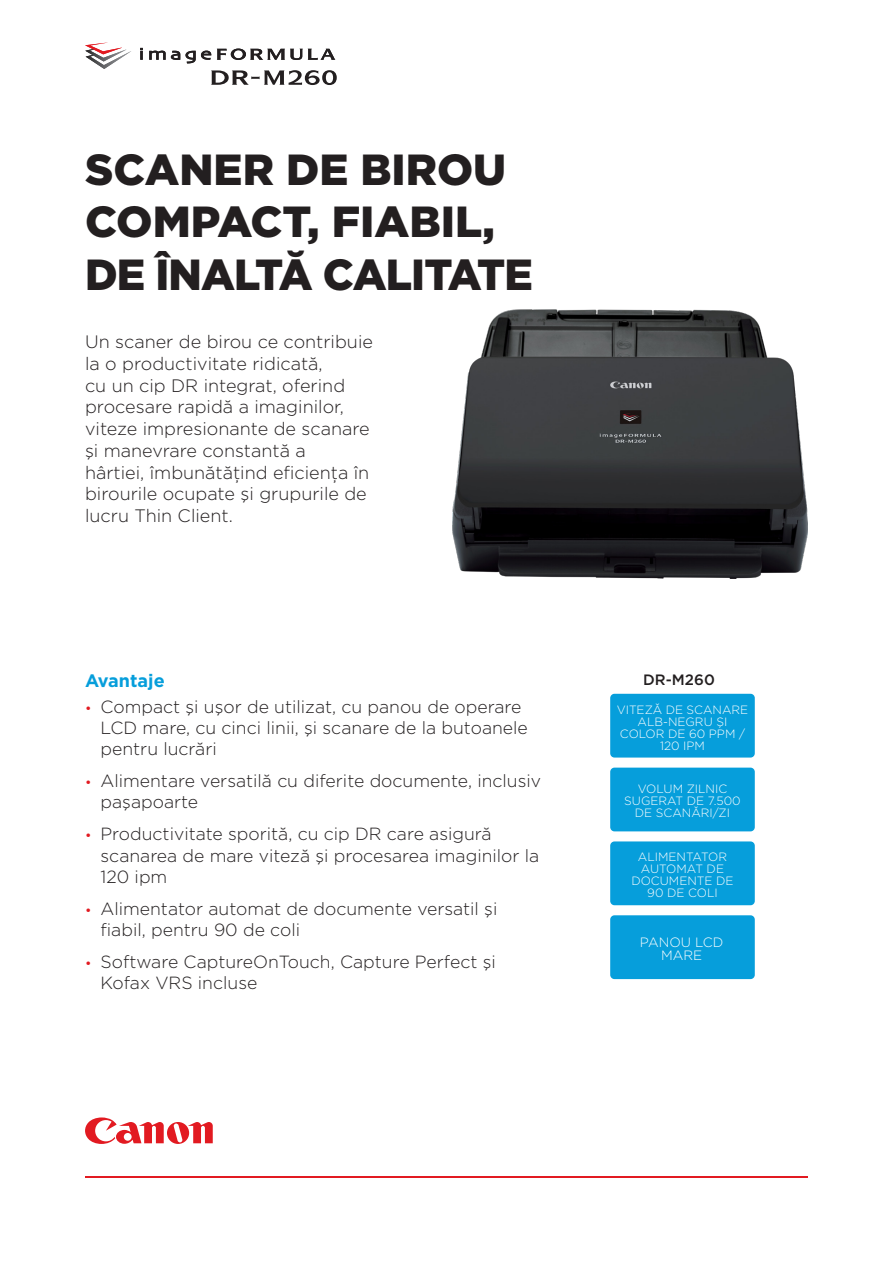
<style>
.page{position:relative;width:893px;height:1263px;background:#fff}
.page>*{position:absolute;margin:0;border:0;box-sizing:border-box;transform-origin:0 0}
.COVER_HEADER_LARGE{font:900 43.5px/52.5px "Gotham";letter-spacing:-.005em;color:#231f20}
.INTRO{font:300 18px/21.8px "Gotham";color:#231f20}
.SUBHEAD{font:700 18px "Gotham";color:#069edb}
.t1{font:300 17.55px/21.1px "Gotham";color:#231f20}
.SUBHEAD-2{font:500 15px "Gotham";color:#231f20}
.COVER_HEADER_SMALL{font:300 13.5px/13.5px "Gotham";color:#fff;text-align:center}
.COVER_HEADER_SMALL-2{font:300 12px/12px "Gotham";color:#fff;text-align:center}
.s1{font-weight:400;font-size:13.5px;color:#e21a21}
</style>
<div class="page">
<svg style="left:85px;top:1117px;width:128px;height:27px"></svg>
<hr style="left:85px;top:1176px;width:723px;height:2px;background:#e21a21">
<img style="left:453px;top:309px;width:355px;height:269px">
<svg style="left:85px;top:49px;width:46px;height:20px"></svg>
<svg style="left:140px;top:48px;width:3px;height:12px"></svg>
<svg style="left:149px;top:51px;width:62px;height:12px"></svg>
<svg style="left:217px;top:49px;width:119px;height:11px"></svg>
<svg style="left:211px;top:70px;width:126px;height:15px"></svg>
<div style="left:610px;top:694px;width:145px;height:63px;background:#069edb;border-radius:4px"></div>
<div style="left:610px;top:768px;width:145px;height:63px;background:#069edb;border-radius:4px"></div>
<div style="left:610px;top:841px;width:145px;height:64px;background:#069edb;border-radius:4px"></div>
<div style="left:610px;top:915px;width:145px;height:64px;background:#069edb;border-radius:4px"></div>
<p class="COVER_HEADER_LARGE" style="left:85px;top:143px;width:449px">SCANER DE BIROU<br>COMPACT, FIABIL,<br>DE ÎNALTĂ CALITATE</p>
<p class="INTRO" style="left:85px;top:330px;width:289px">Un scaner de birou ce contribuie la o productivitate ridicată,<br>cu un cip DR integrat, oferind procesare rapidă a imaginilor, viteze impresionante de scanare şi manevrare constantă a<br>hârtiei, îmbunătăţind eficienţa în birourile ocupate şi grupurile de lucru Thin Client.</p>
<p class="SUBHEAD" style="left:85px;top:669px;width:81px">Avantaje</p>
<p class="t1" style="left:101px;top:695px;width:429px;text-indent:-16px"><span class="s1">•</span> Compact şi uşor de utilizat, cu panou de operare<br>LCD mare, cu cinci linii, şi scanare de la butoanele pentru lucrări</p>
<p class="t1" style="left:101px;top:770px;width:442px;text-indent:-16px"><span class="s1">•</span> Alimentare versatilă cu diferite documente, inclusiv paşapoarte</p>
<p class="t1" style="left:101px;top:823px;width:440px;text-indent:-16px"><span class="s1">•</span> Productivitate sporită, cu cip DR care asigură scanarea de mare viteză şi procesarea imaginilor la<br>120 ipm</p>
<p class="t1" style="left:101px;top:898px;width:398px;text-indent:-16px"><span class="s1">•</span> Alimentator automat de documente versatil şi fiabil, pentru 90 de coli</p>
<p class="t1" style="left:101px;top:951px;width:397px;text-indent:-16px"><span class="s1">•</span> Software CaptureOnTouch, Capture Perfect şi<br>Kofax VRS incluse</p>
<p class="SUBHEAD-2" style="left:643px;top:670px;width:73px">DR-M260</p>
<p class="COVER_HEADER_SMALL-2" style="left:617px;top:703px;width:133px">VITEZĂ DE SCANARE<br>ALB-NEGRU ŞI<br>COLOR DE 60 PPM /<br>120 IPM</p>
<p class="COVER_HEADER_SMALL-2" style="left:624px;top:782px;width:118px">VOLUM ZILNIC<br>SUGERAT DE 7.500<br>DE SCANĂRI/ZI</p>
<p class="COVER_HEADER_SMALL-2" style="left:631px;top:851px;width:104px">ALIMENTATOR<br>AUTOMAT DE<br>DOCUMENTE DE<br>90 DE COLI</p>
<p class="COVER_HEADER_SMALL" style="left:640px;top:935px;width:85px">PANOU LCD<br>MARE</p>
</div>
